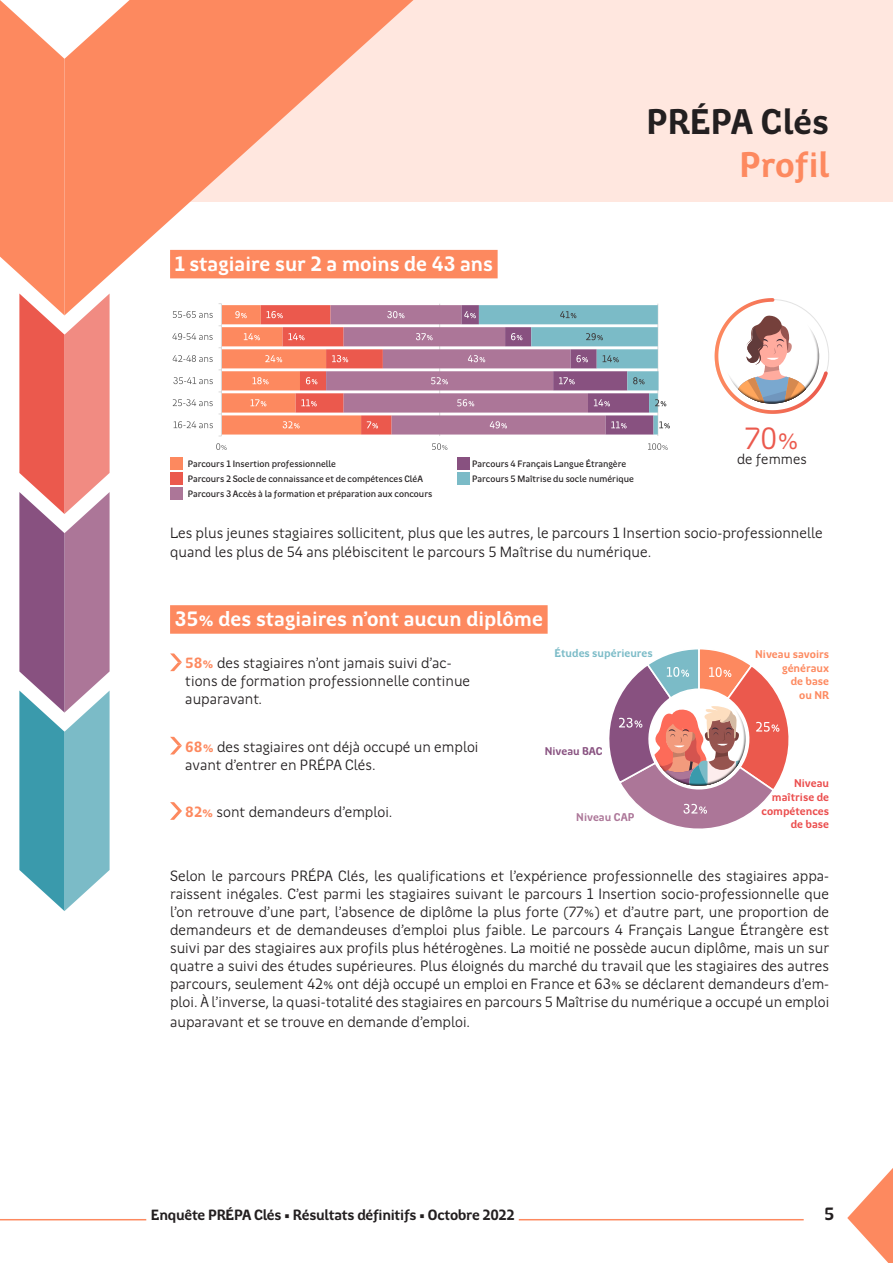
<style>
.page{position:relative;width:893px;height:1263px;background:#fff}
.page>*{position:absolute;margin:0;border:0;box-sizing:border-box;transform-origin:0 0}
.t1{font:700 36px "Region Bretagne New";color:#231f20}
.t2{font:700 36px "Region Bretagne New";color:#fd895f}
.t3{font:31.05px "Region Bretagne New";color:#eb594d}
.t4{font:700 21px "Region Bretagne New";color:#fff}
.t5{font:700 18px "Region Bretagne New";color:#231f20}
.t6{font:15px/18px "Region Bretagne New";color:#231f20}
.t7{font:700 15px "Region Bretagne New";letter-spacing:-.02em;color:#231f20}
.t8{font:14.4px "Region Bretagne New";color:#231f20}
.t9{font:700 11.4px/13.6px "Region Bretagne New";color:#eb4d4d;text-align:right}
.t10{font:700 11.4px/13.6px "Region Bretagne New";color:#fd895f;text-align:right}
.t11{font:700 11.4px "Region Bretagne New";color:#7bbbc7}
.t12{font:700 11.4px "Region Bretagne New";color:#ac7698}
.t13{font:700 11.4px "Region Bretagne New";color:#885180}
.t14{font:500 9.3px/15px "Region Bretagne New";color:#231f20}
.s1{font-weight:700;color:#fd895f}
</style>
<div class="page">
<div style="left:139px;top:0;width:754px;height:201px;background:#ffe7df"></div>
<svg style="left:110px;top:0;width:308px;height:279px;fill:#fd895f"></svg>
<svg style="left:0;top:0;width:110px;height:911px"></svg>
<svg style="left:847px;top:1168px;width:46px;height:95px"></svg>
<hr style="left:519px;top:1219px;width:285px;height:1px;background:#fd895f">
<hr style="left:0;top:1219px;width:146px;height:1px;background:#fd895f">
<div style="left:170px;top:250px;width:328px;height:28px;background:#fd895f"></div>
<div style="left:170px;top:605px;width:378px;height:29px;background:#fd895f"></div>
<svg style="left:170px;top:653px;width:12px;height:18px"></svg>
<svg style="left:170px;top:737px;width:12px;height:17px"></svg>
<svg style="left:170px;top:802px;width:12px;height:18px"></svg>
<svg style="left:219px;top:303px;width:451px;height:134px;background:#c3959f"></svg>
<svg style="left:216px;top:443px;width:452px;height:7px"></svg>
<svg style="left:174px;top:421px;width:39px;height:7px"></svg>
<svg style="left:173px;top:399px;width:40px;height:7px"></svg>
<svg style="left:173px;top:377px;width:40px;height:7px"></svg>
<svg style="left:173px;top:355px;width:40px;height:7px"></svg>
<svg style="left:172px;top:333px;width:41px;height:7px"></svg>
<svg style="left:173px;top:311px;width:40px;height:7px"></svg>
<svg style="left:609px;top:649px;width:180px;height:180px"></svg>
<svg style="left:649px;top:689px;width:93px;height:72px"></svg>
<svg style="left:653px;top:707px;width:94px;height:79px"></svg>
<div style="left:170px;top:458px;width:13px;height:12px;background:#fd895f"></div>
<div style="left:457px;top:458px;width:13px;height:12px;background:#885180"></div>
<div style="left:170px;top:472px;width:13px;height:13px;background:#eb594d"></div>
<div style="left:457px;top:472px;width:13px;height:13px;background:#7bbbc7"></div>
<div style="left:170px;top:487px;width:13px;height:13px;background:#ac7698"></div>
<svg style="left:714px;top:298px;width:115px;height:116px"></svg>
<h3 class="t4" style="left:175px;top:253px;width:320px">1 stagiaire sur 2 a moins de 43 ans</h3>
<h1 class="t1" style="left:646px;top:103px;width:184px">PRÉPA Clés</h1>
<h1 class="t2" style="left:739px;top:146px;width:91px">Profil</h1>
<h2 class="t3" style="left:745px;top:422px;width:56px">70%</h2>
<p class="t14" style="left:188px;top:457px;width:150px">Parcours 1 Insertion professionnelle</p>
<p class="t8" style="left:737px;top:452px;width:71px">de femmes</p>
<p class="t14" style="left:188px;top:472px;width:246px">Parcours 2 Socle de connaissance et de compétences CléA<br>Parcours 3 Accès à la formation et préparation aux concours</p>
<p class="t14" style="left:472px;top:457px;width:163px">Parcours 4 Français Langue Étrangère<br>Parcours 5 Maîtrise du socle numérique</p>
<p class="t6" style="left:170px;top:525px;width:654px">Les plus jeunes stagiaires sollicitent, plus que les autres, le parcours 1 Insertion socio-professionnelle quand les plus de 54 ans plébiscitent le parcours 5 Maîtrise du numérique.</p>
<h3 class="t4" style="left:175px;top:608px;width:370px">35% des stagiaires n’ont aucun diplôme</h3>
<p class="t6" style="left:185px;top:654px;width:286px"><span class="s1">58%</span> des stagiaires n’ont jamais suivi d’ac&shy;tions de formation professionnelle continue auparavant.</p>
<p class="t6" style="left:185px;top:738px;width:295px"><span class="s1">68%</span> des stagiaires ont déjà occupé un emploi avant d’entrer en PRÉPA Clés.</p>
<p class="t6" style="left:185px;top:803px;width:209px"><span class="s1">82%</span> sont demandeurs d’emploi.</p>
<p class="t11" style="left:554px;top:647px;width:100px">Études supérieures</p>
<p class="t13" style="left:545px;top:745px;width:60px">Niveau BAC</p>
<p class="t12" style="left:576px;top:811px;width:60px">Niveau CAP</p>
<p class="t10" style="left:755px;top:647px;width:75px">Niveau savoirs généraux<br>de base<br>ou NR</p>
<p class="t9" style="left:762px;top:777px;width:69px">Niveau maîtrise de compétences de base</p>
<p class="t6" style="left:170px;top:867px;width:661px;text-align:justify">Selon le parcours PRÉPA Clés, les qualifications et l’expérience professionnelle des stagiaires appa&shy;raissent inégales. C’est parmi les stagiaires suivant le parcours 1 Insertion socio-professionnelle que l’on retrouve d’une part, l’absence de diplôme la plus forte (77%) et d’autre part, une proportion de demandeurs et de demandeuses d’emploi plus faible. Le parcours 4 Français Langue Étrangère est suivi par des stagiaires aux profils plus hétérogènes. La moitié ne possède aucun diplôme, mais un sur quatre a suivi des études supérieures. Plus éloignés du marché du travail que les stagiaires des autres parcours, seulement 42% ont déjà occupé un emploi en France et 63% se déclarent demandeurs d’em&shy;ploi. À l’inverse, la quasi-totalité des stagiaires en parcours 5 Maîtrise du numérique a occupé un emploi</p>
<p class="t6" style="left:170px;top:1013px;width:302px">auparavant et se trouve en demande d’emploi.</p>
<p class="t7" style="left:151px;top:1207px;width:365px">Enquête PRÉPA Clés • Résultats définitifs • Octobre 2022</p>
<p class="t5" style="left:824px;top:1205px;width:12px">5</p>
</div>
